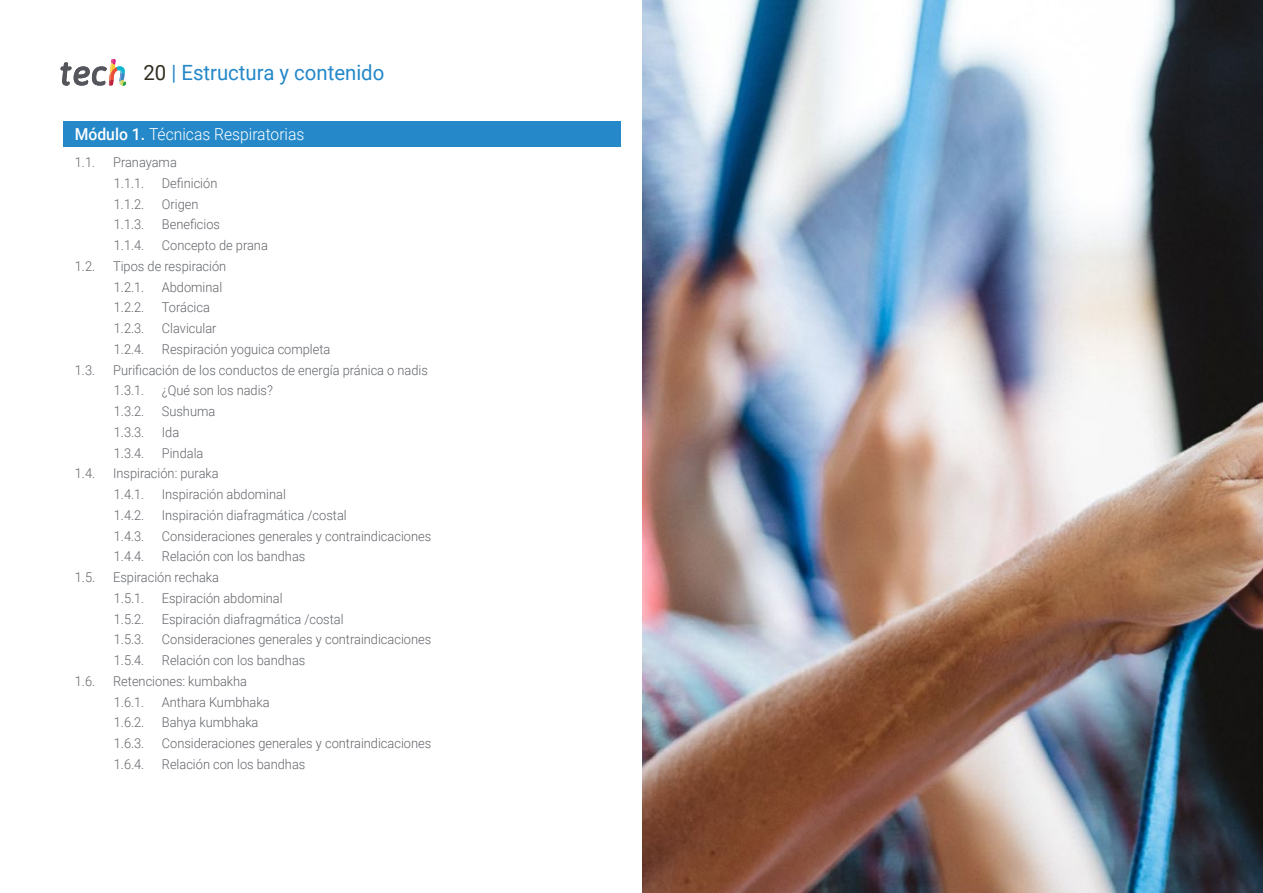
<style>
.page{position:relative;width:1263px;height:893px;background:#fff}
.page>*{position:absolute;margin:0;border:0;box-sizing:border-box;transform-origin:0 0}
.t1{font:21px "Roboto";color:#2488c9}
.t2{font:300 16.5px "Roboto";color:#fff;scale:.95 1}
.t3{font:300 13.5px/20.7px "Roboto";color:#61646a;scale:.95 1}
.s1{color:#312e20}
.s2{font-weight:500}
</style>
<div class="page">
<img style="left:642px;top:0;width:621px;height:893px">
<div style="left:64px;top:121px;width:557px;height:25px;background:#2488c9"></div>
<svg style="left:61px;top:59px;width:65px;height:27px"></svg>
<h1 class="t1" style="left:144px;top:57px;width:242px"><span class="s1">20</span> | Estructura y contenido</h1>
<p class="t2" style="left:75px;top:123px;width:243px"><span class="s2">Módulo 1.</span> Técnicas Respiratorias</p>
<p class="t3" style="left:75px;top:151px;width:23px">1.1.</p>
<p class="t3" style="left:113px;top:151px;width:69px">Pranayama<br>1.1.1.</p>
<p class="t3" style="left:162px;top:172px;width:60px">Definición</p>
<p class="t3" style="left:114px;top:193px;width:34px">1.1.2.</p>
<p class="t3" style="left:162px;top:193px;width:40px">Origen</p>
<p class="t3" style="left:114px;top:214px;width:34px">1.1.3.</p>
<p class="t3" style="left:162px;top:214px;width:63px">Beneficios</p>
<p class="t3" style="left:114px;top:234px;width:34px">1.1.4.</p>
<p class="t3" style="left:162px;top:234px;width:113px">Concepto de prana</p>
<p class="t3" style="left:75px;top:255px;width:23px">1.2.</p>
<p class="t3" style="left:113px;top:255px;width:121px">Tipos de respiración<br>1.2.1.</p>
<p class="t3" style="left:162px;top:276px;width:65px">Abdominal</p>
<p class="t3" style="left:114px;top:297px;width:34px">1.2.2.</p>
<p class="t3" style="left:162px;top:297px;width:52px">Torácica</p>
<p class="t3" style="left:114px;top:317px;width:34px">1.2.3.</p>
<p class="t3" style="left:162px;top:317px;width:59px">Clavicular</p>
<p class="t3" style="left:114px;top:338px;width:34px">1.2.4.</p>
<p class="t3" style="left:162px;top:338px;width:179px">Respiración yoguica completa</p>
<p class="t3" style="left:75px;top:359px;width:23px">1.3.</p>
<p class="t3" style="left:113px;top:359px;width:333px">Purificación de los conductos de energía pránica o nadis<br>1.3.1.</p>
<p class="t3" style="left:162px;top:380px;width:118px">¿Qué son los nadis?</p>
<p class="t3" style="left:114px;top:400px;width:34px">1.3.2.</p>
<p class="t3" style="left:162px;top:400px;width:58px">Sushuma</p>
<p class="t3" style="left:114px;top:421px;width:34px">1.3.3.</p>
<p class="t3" style="left:162px;top:421px;width:20px">Ida</p>
<p class="t3" style="left:114px;top:442px;width:34px">1.3.4.</p>
<p class="t3" style="left:162px;top:442px;width:45px">Pindala</p>
<p class="t3" style="left:75px;top:463px;width:23px">1.4.</p>
<p class="t3" style="left:113px;top:463px;width:113px">Inspiración: puraka<br>1.4.1.</p>
<p class="t3" style="left:162px;top:483px;width:132px">Inspiración abdominal</p>
<p class="t3" style="left:114px;top:504px;width:34px">1.4.2.</p>
<p class="t3" style="left:162px;top:504px;width:196px">Inspiración diafragmática /costal</p>
<p class="t3" style="left:114px;top:525px;width:34px">1.4.3.</p>
<p class="t3" style="left:162px;top:525px;width:285px">Consideraciones generales y contraindicaciones</p>
<p class="t3" style="left:114px;top:546px;width:34px">1.4.4.</p>
<p class="t3" style="left:162px;top:546px;width:153px">Relación con los bandhas</p>
<p class="t3" style="left:75px;top:566px;width:23px">1.5.</p>
<p class="t3" style="left:113px;top:566px;width:113px">Espiración rechaka<br>1.5.1.</p>
<p class="t3" style="left:162px;top:587px;width:129px">Espiración abdominal</p>
<p class="t3" style="left:114px;top:608px;width:34px">1.5.2.</p>
<p class="t3" style="left:162px;top:608px;width:193px">Espiración diafragmática /costal</p>
<p class="t3" style="left:114px;top:629px;width:34px">1.5.3.</p>
<p class="t3" style="left:162px;top:629px;width:285px">Consideraciones generales y contraindicaciones</p>
<p class="t3" style="left:114px;top:649px;width:34px">1.5.4.</p>
<p class="t3" style="left:162px;top:649px;width:153px">Relación con los bandhas</p>
<p class="t3" style="left:75px;top:670px;width:23px">1.6.</p>
<p class="t3" style="left:113px;top:670px;width:143px">Retenciones: kumbakha<br>1.6.1.</p>
<p class="t3" style="left:162px;top:691px;width:115px">Anthara Kumbhaka</p>
<p class="t3" style="left:114px;top:712px;width:34px">1.6.2.</p>
<p class="t3" style="left:162px;top:712px;width:103px">Bahya kumbhaka</p>
<p class="t3" style="left:114px;top:732px;width:34px">1.6.3.</p>
<p class="t3" style="left:162px;top:732px;width:285px">Consideraciones generales y contraindicaciones</p>
<p class="t3" style="left:114px;top:753px;width:34px">1.6.4.</p>
<p class="t3" style="left:162px;top:753px;width:153px">Relación con los bandhas</p>
</div>
